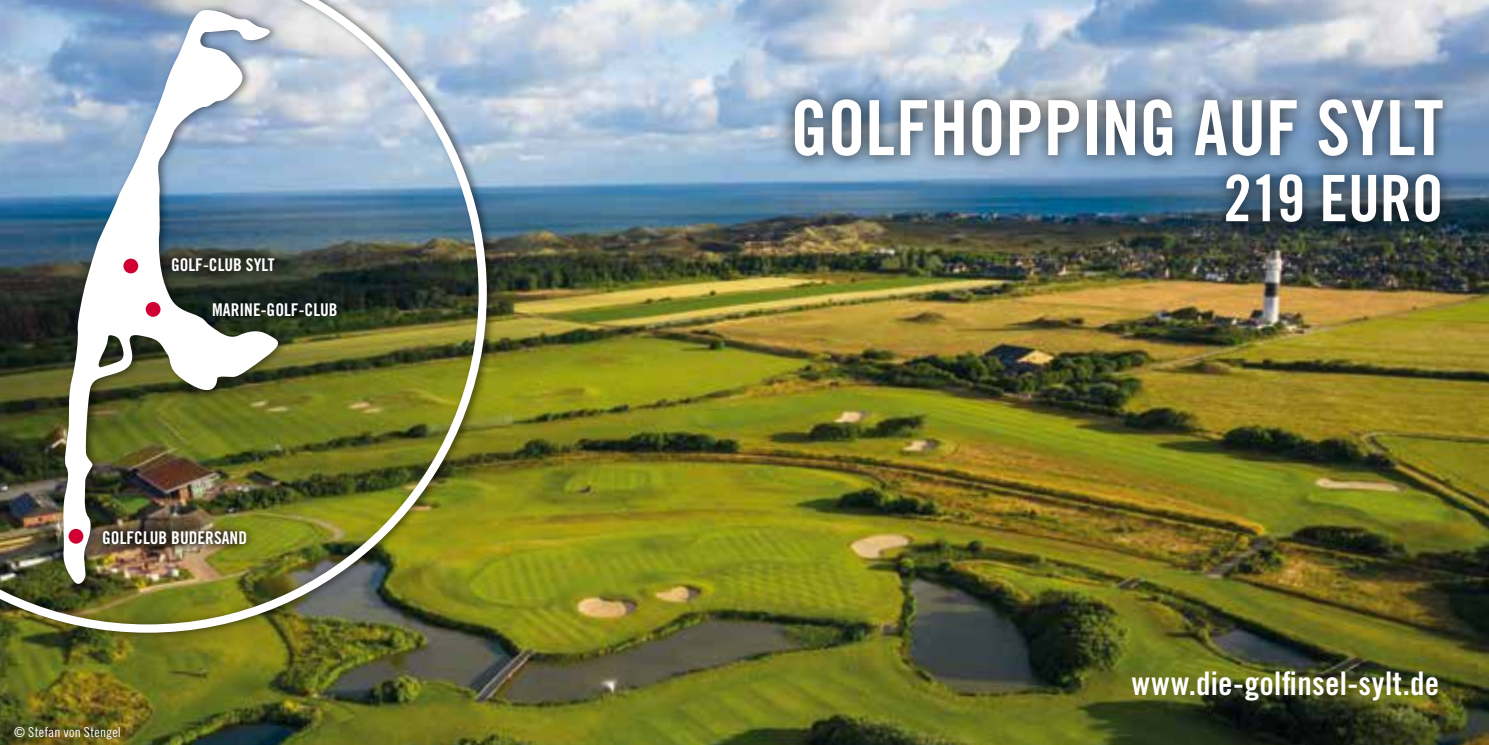
<style>
.page{position:relative;width:1489px;height:745px;background:#fff}
.page>*{position:absolute;margin:0;border:0;box-sizing:border-box;transform-origin:0 0}
.t1{font:76px "Trade Gothic LT Bold Cond Twenty";letter-spacing:-.005em;color:#fff}
.t2{font:64px "Trade Gothic LT Bold Cond Twenty";letter-spacing:-.005em;color:#fff}
.t3{font:32.5px "Trade Gothic LT Bold Cond Twenty";letter-spacing:.015em;color:#fff}
.t4{font:17.5px "Trade Gothic LT Bold Cond Twenty";color:#fff}
.t5{font:13.75px "Trade Gothic LT Cond Eighteen";letter-spacing:.015em;color:#fff}
</style>
<div class="page">
<img style="left:0;top:0;width:1488px;height:744px">
<div style="left:778px;top:84px;width:679px;height:153px;background:#000;opacity:.75"></div>
<div style="left:0;top:0;width:498px;height:640px;background:#000;opacity:.5"></div>
<img style="left:0;top:0;width:487px;height:632px">
<img style="left:61px;top:9px;width:224px;height:578px">
<div style="left:146px;top:302px;width:14px;height:14px;background:#d00132;border-radius:50%"></div>
<div style="left:123px;top:258px;width:15px;height:15px;background:#d00132;border-radius:50%"></div>
<div style="left:69px;top:528px;width:14px;height:15px;background:#d00132;border-radius:50%"></div>
<p class="t4" style="left:171px;top:254px;width:105px">GOLF-CLUB SYLT</p>
<p class="t4" style="left:212px;top:299px;width:127px">MARINE-GOLF-CLUB</p>
<p class="t4" style="left:102px;top:526px;width:146px">GOLFCLUB BUDERSAND</p>
<p class="t5" style="left:14px;top:723px;width:108px">© Stefan von Stengel</p>
<h1 class="t1" style="left:790px;top:82px;width:654px">GOLFHOPPING AUF SYLT</h1>
<h2 class="t2" style="left:1223px;top:159px;width:222px">219 EURO</h2>
<h3 class="t3" style="left:1131px;top:663px;width:309px">www.die-golfinsel-sylt.de</h3>
</div>
